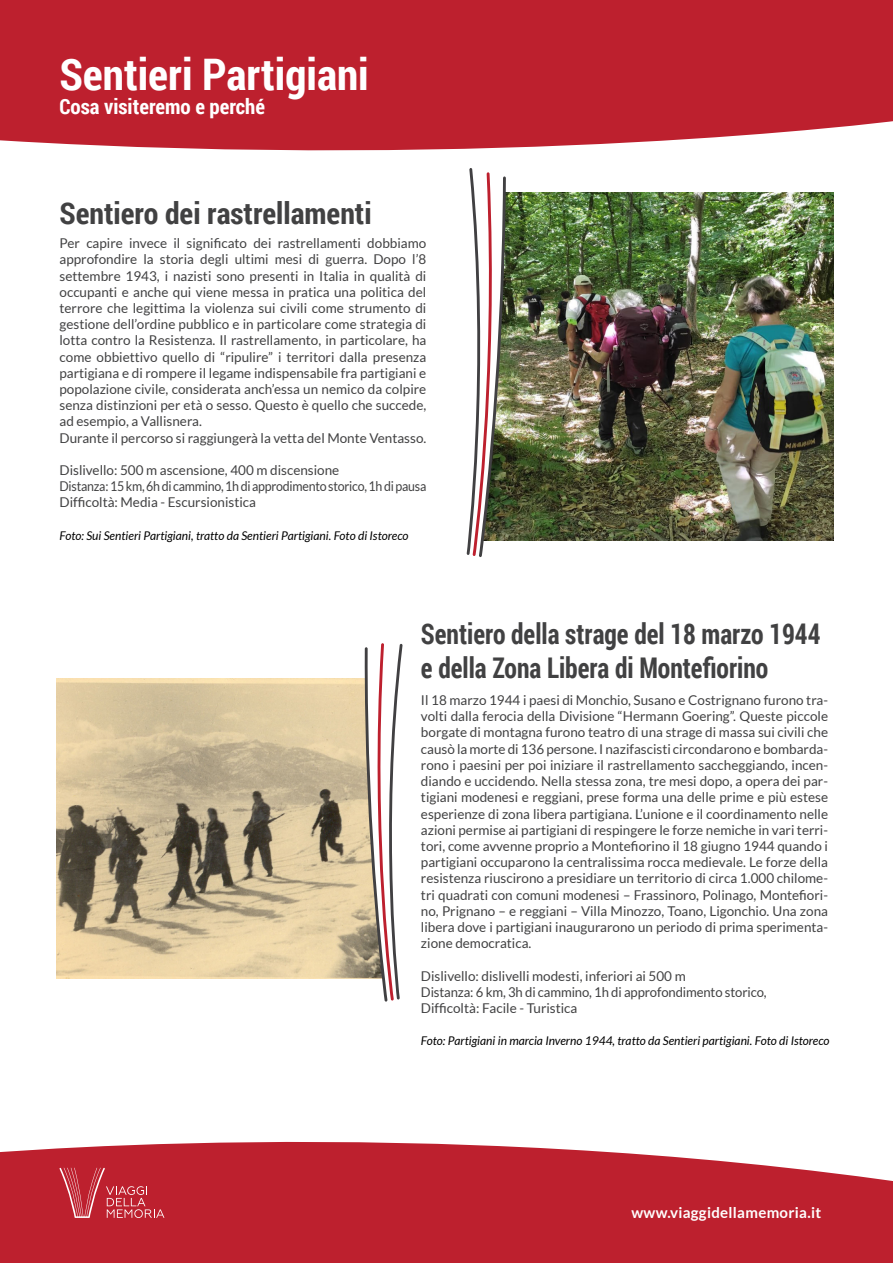
<style>
.page{position:relative;width:893px;height:1263px;background:#fff}
.page>*{position:absolute;margin:0;border:0;box-sizing:border-box;transform-origin:0 0}
.t1{font:700 43.5px "Roboto Condensed";color:#fff}
.t2{font:700 30px "Roboto Condensed";color:#414142}
.t3{font:700 28.5px/34.2px "Roboto Condensed";color:#414142;scale:.9 1}
.t4{font:700 21px "Roboto Condensed";color:#fff}
.t5{font:700 15px "Lato";letter-spacing:.02em;color:#fff}
.t6{font:13.5px/16.2px "Lato";color:#414142}
.t7{font:italic 12px "Lato";color:#000}
</style>
<div class="page">
<img style="left:57px;top:678px;width:307px;height:300px">
<img style="left:506px;top:192px;width:327px;height:348px">
<svg style="left:466px;top:171px;width:40px;height:386px"></svg>
<svg style="left:364px;top:643px;width:39px;height:359px"></svg>
<svg style="left:0;top:0;width:893px;height:171px;fill:#bd202e"></svg>
<svg style="left:0;top:1141px;width:893px;height:122px;background:#c33441"></svg>
<svg style="left:59px;top:1168px;width:105px;height:50px;background:#c43a46"></svg>
<h1 class="t1" style="left:59px;top:44px;width:311px">Sentieri Partigiani</h1>
<h3 class="t4" style="left:59px;top:92px;width:207px">Cosa visiteremo e perché</h3>
<h2 class="t2" style="left:60px;top:192px;width:314px">Sentiero dei rastrellamenti</h2>
<p class="t6" style="left:60px;top:235px;width:368px">Per capire invece il significato dei rastrellamenti dobbiamo approfondire la storia degli ultimi mesi di guerra. Dopo l’8 settembre 1943, i nazisti sono presenti in Italia in qualità di occupanti e anche qui viene messa in pratica una politica del terrore che legittima la violenza sui civili come strumento di gestione dell’ordine pubblico e in particolare come strategia di lotta contro la Resistenza. Il rastrellamento, in particolare, ha come obbiettivo quello di “ripulire” i territori dalla presenza partigiana e di rompere il legame indispensabile fra partigiani e popolazione civile, considerata anch’essa un nemico da colpire senza distinzioni per età o sesso. Questo è quello che succede, ad esempio, a Vallisnera.<br>Durante il percorso si raggiungerà la vetta del Monte Ventasso.</p>
<p class="t6" style="left:60px;top:462px;width:368px">Dislivello: 500 m ascensione, 400 m discensione<br>Distanza: 15 km, 6h di cammino, 1h di approdimento storico, 1h di pausa<br>Difficoltà: Media - Escursionistica</p>
<p class="t7" style="left:60px;top:529px;width:350px">Foto: Sui Sentieri Partigiani, tratto da Sentieri Partigiani. Foto di Istoreco</p>
<h3 class="t3" style="left:421px;top:615px;width:445px">Sentiero della strage del 18 marzo 1944 e della Zona Libera di Montefiorino</h3>
<p class="t6" style="left:421px;top:692px;width:409px;text-align:justify">Il 18 marzo 1944 i paesi di Monchio, Susano e Costrignano furono tra&shy;volti dalla ferocia della Divisione “Hermann Goering”. Queste piccole borgate di montagna furono teatro di una strage di massa sui civili che causò la morte di 136 persone. I nazifascisti circondarono e bombarda&shy;rono i paesini per poi iniziare il rastrellamento saccheggiando, incen&shy;diando e uccidendo. Nella stessa zona, tre mesi dopo, a opera dei par&shy;tigiani modenesi e reggiani, prese forma una delle prime e più estese esperienze di zona libera partigiana. L’unione e il coordinamento nelle azioni permise ai partigiani di respingere le forze nemiche in vari terri&shy;tori, come avvenne proprio a Montefiorino il 18 giugno 1944 quando i partigiani occuparono la centralissima rocca medievale. Le forze della resistenza riuscirono a presidiare un territorio di circa 1.000 chilome&shy;tri quadrati con comuni modenesi – Frassinoro, Polinago, Montefiori&shy;no, Prignano – e reggiani – Villa Minozzo, Toano, Ligonchio. Una zona libera dove i partigiani inaugurarono un periodo di prima sperimenta&shy;zione democratica.</p>
<p class="t6" style="left:421px;top:967px;width:347px">Dislivello: dislivelli modesti, inferiori ai 500 m<br>Distanza: 6 km, 3h di cammino, 1h di approfondimento storico,<br>Difficoltà: Facile - Turistica</p>
<p class="t7" style="left:421px;top:1034px;width:410px">Foto: Partigiani in marcia Inverno 1944, tratto da Sentieri partigiani. Foto di Istoreco</p>
<p class="t5" style="left:631px;top:1204px;width:191px">www.viaggidellamemoria.it</p>
</div>
